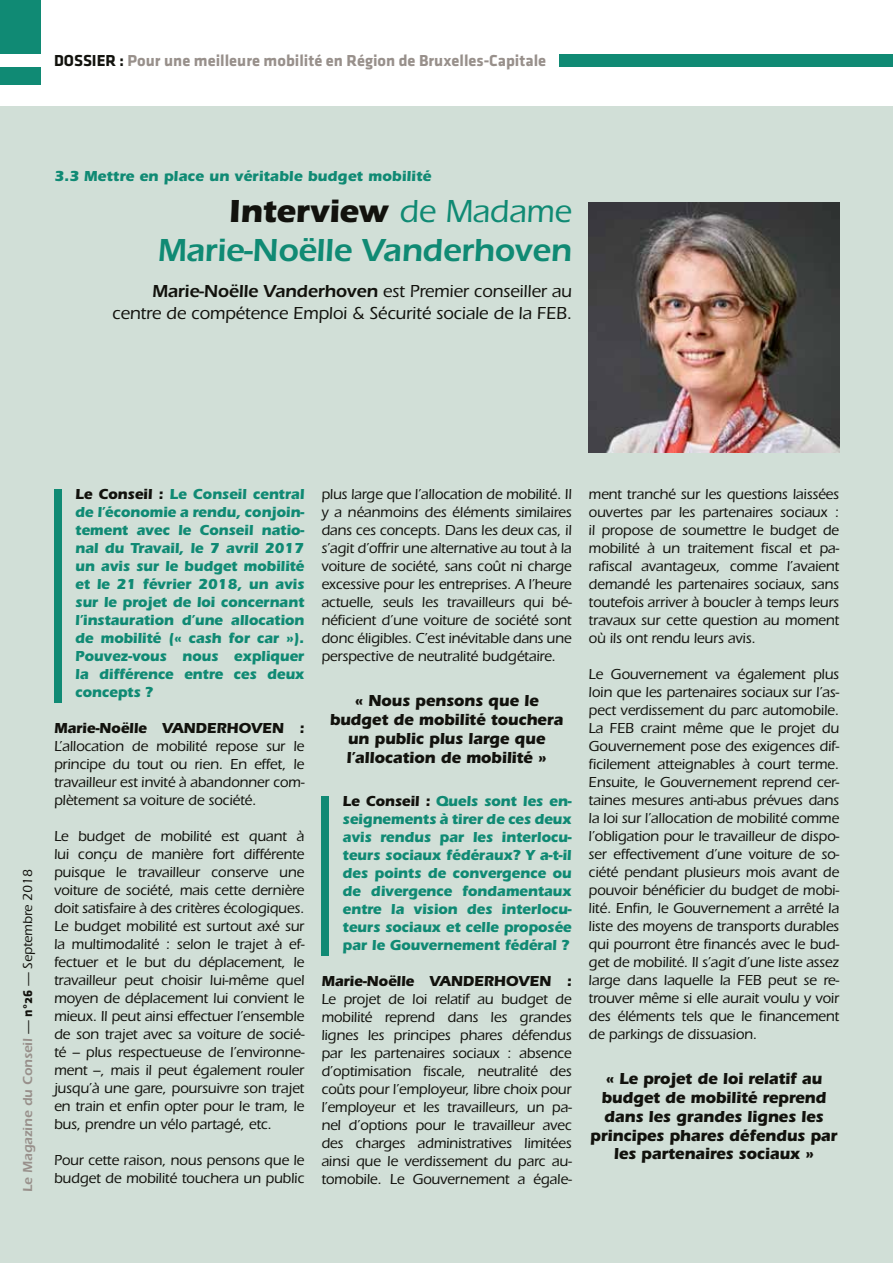
<style>
.page{position:relative;width:893px;height:1263px;background:#fff}
.page>*{position:absolute;margin:0;border:0;box-sizing:border-box;transform-origin:0 0}
.t1{font:600 33px/39.6px "ITC Eras Std";letter-spacing:-.01em;color:#108a74;text-align:right}
.t2{font:500 18px/21.6px "ITC Eras Std";letter-spacing:-.01em;color:#12120d;text-align:right}
.t3{font:700 16.5px/18.8px "ITC Eras Std";letter-spacing:-.01em;color:#12120d;text-align:center}
.t4{font:16.5px "Klavika Bold Bold OSTF";color:#98908b}
.t5{font:500 15px/18px "ITC Eras Std";letter-spacing:-.01em;color:#12120d;text-align:justify}
.t6{font:700 15px/18px "ITC Eras Std";letter-spacing:-.01em;color:#108a74;text-align:justify}
.t7{font:700 15px "ITC Eras Std";letter-spacing:-.01em;color:#12120d}
.t8{font:600 13.5px "ITC Eras Std";color:#98908b}
.s1{color:#12120d}
.s2{font-weight:700;color:#12120d}
.s3{font-weight:500}
.s4{font-weight:600}
.s5{font-weight:500;color:#12120d}
.s6{font-family:"Klavika Bold Bold OSTF";font-weight:400;color:#12120d}
</style>
<div class="page">
<div style="left:0;top:0;width:41px;height:85px;background:#108a74"></div>
<div style="left:559px;top:54px;width:333px;height:13px;background:#108a74"></div>
<div style="left:0;top:54px;width:41px;height:13px;background:#fff"></div>
<div style="left:0;top:106px;width:893px;height:1157px;background:#d1dfd7"></div>
<div style="left:321px;top:796px;width:8px;height:159px;background:#108a74"></div>
<div style="left:54px;top:489px;width:8px;height:213px;background:#108a74"></div>
<img style="left:589px;top:202px;width:250px;height:251px">
<p class="t4" style="left:54px;top:51px;width:494px"><span class="s1">DOSSIER :</span> Pour une meilleure mobilité en Région de Bruxelles-Capitale</p>
<p class="t6" style="left:54px;top:167px;width:379px">3.3 Mettre en place un véritable budget mobilité</p>
<h1 class="t1" style="left:157px;top:191px;width:416px"><span class="s2">Interview</span> <span class="s3">de Madame<br></span>Marie-Noëlle Vanderhoven</h1>
<p class="t2" style="left:112px;top:280px;width:461px"><span class="s4">Marie-Noëlle Vanderhoven</span> est Premier conseiller au centre de compétence Emploi &amp; Sécurité sociale de la FEB.</p>
<p class="t8" style="left:20px;top:1192px;width:324px;rotate:-90deg">Le Magazine du Conseil <span class="s5">—</span> <span class="s6">n°26</span> <span class="s5">— Septembre 2018</span></p>
<p class="t6" style="left:75px;top:485px;width:231px"><span class="s1">Le Conseil :</span> Le Conseil central de l’économie a rendu, conjoin&shy;tement avec le Conseil natio&shy;nal du Travail, le 7 avril 2017 un avis sur le budget mobilité et le 21 février 2018, un avis sur le projet de loi concernant l’instauration d’une allocation de mobilité (« cash for car »).<br>Pouvez-vous nous expliquer la différence entre ces deux concepts ?</p>
<p class="t7" style="left:54px;top:719px;width:252px">Marie-Noëlle VANDERHOVEN :</p>
<p class="t5" style="left:54px;top:737px;width:252px">L’allocation de mobilité repose sur le principe du tout ou rien. En effet, le travailleur est invité à abandonner com&shy;plètement sa voiture de société.</p>
<p class="t5" style="left:54px;top:827px;width:252px">Le budget de mobilité est quant à lui conçu de manière fort différente puisque le travailleur conserve une voiture de société, mais cette dernière doit satisfaire à des critères écologiques.<br>Le budget mobilité est surtout axé sur la multimodalité : selon le trajet à ef&shy;fectuer et le but du déplacement, le travailleur peut choisir lui-même quel moyen de déplacement lui convient le mieux. Il peut ainsi effectuer l’ensemble de son trajet avec sa voiture de socié&shy;té – plus respectueuse de l’environne&shy;ment –, mais il peut également rouler jusqu’à une gare, poursuivre son trajet en train et enfin opter pour le tram, le bus, prendre un vélo partagé, etc.</p>
<p class="t5" style="left:54px;top:1151px;width:252px">Pour cette raison, nous pensons que le budget de mobilité touchera un public</p>
<p class="t5" style="left:321px;top:485px;width:252px">plus large que l’allocation de mobilité. Il y a néanmoins des éléments similaires dans ces concepts. Dans les deux cas, il s’agit d’offrir une alternative au tout à la voiture de société, sans coût ni charge excessive pour les entreprises. A l’heure actuelle, seuls les travailleurs qui bé&shy;néficient d’une voiture de société sont donc éligibles. C’est inévitable dans une perspective de neutralité budgétaire.</p>
<p class="t3" style="left:330px;top:691px;width:235px">« Nous pensons que le budget de mobilité touchera un public plus large que l’allocation de mobilité »</p>
<p class="t6" style="left:343px;top:792px;width:231px"><span class="s1">Le Conseil :</span> Quels sont les en&shy;seignements à tirer de ces deux avis rendus par les interlocu&shy;teurs sociaux fédéraux? Y a-t-il des points de convergence ou de divergence fondamentaux entre la vision des interlocu&shy;teurs sociaux et celle proposée par le Gouvernement fédéral ?</p>
<p class="t7" style="left:321px;top:972px;width:252px">Marie-Noëlle VANDERHOVEN :</p>
<p class="t5" style="left:321px;top:990px;width:252px">Le projet de loi relatif au budget de mobilité reprend dans les grandes lignes les principes phares défendus par les partenaires sociaux : absence d’optimisation fiscale, neutralité des coûts pour l’employeur, libre choix pour l’employeur et les travailleurs, un pa&shy;nel d’options pour le travailleur avec des charges administratives limitées ainsi que le verdissement du parc au&shy;tomobile. Le Gouvernement a égale-</p>
<p class="t5" style="left:589px;top:485px;width:252px">ment tranché sur les questions laissées ouvertes par les partenaires sociaux : il propose de soumettre le budget de mobilité à un traitement fiscal et pa&shy;rafiscal avantageux, comme l’avaient demandé les partenaires sociaux, sans toutefois arriver à boucler à temps leurs travaux sur cette question au moment où ils ont rendu leurs avis.</p>
<p class="t5" style="left:589px;top:665px;width:252px">Le Gouvernement va également plus loin que les partenaires sociaux sur l’as&shy;pect verdissement du parc automobile.<br>La FEB craint même que le projet du Gouvernement pose des exigences dif&shy;ficilement atteignables à court terme.<br>Ensuite, le Gouvernement reprend cer&shy;taines mesures anti-abus prévues dans la loi sur l’allocation de mobilité comme l’obligation pour le travailleur de dispo&shy;ser effectivement d’une voiture de so&shy;ciété pendant plusieurs mois avant de pouvoir bénéficier du budget de mobi&shy;lité. Enfin, le Gouvernement a arrêté la liste des moyens de transports durables qui pourront être financés avec le bud&shy;get de mobilité. Il s’agit d’une liste assez large dans laquelle la FEB peut se re&shy;trouver même si elle aurait voulu y voir des éléments tels que le financement de parkings de dissuasion.</p>
<p class="t3" style="left:590px;top:1069px;width:249px">« Le projet de loi relatif au budget de mobilité reprend dans les grandes lignes les principes phares défendus par les partenaires sociaux »</p>
</div>
